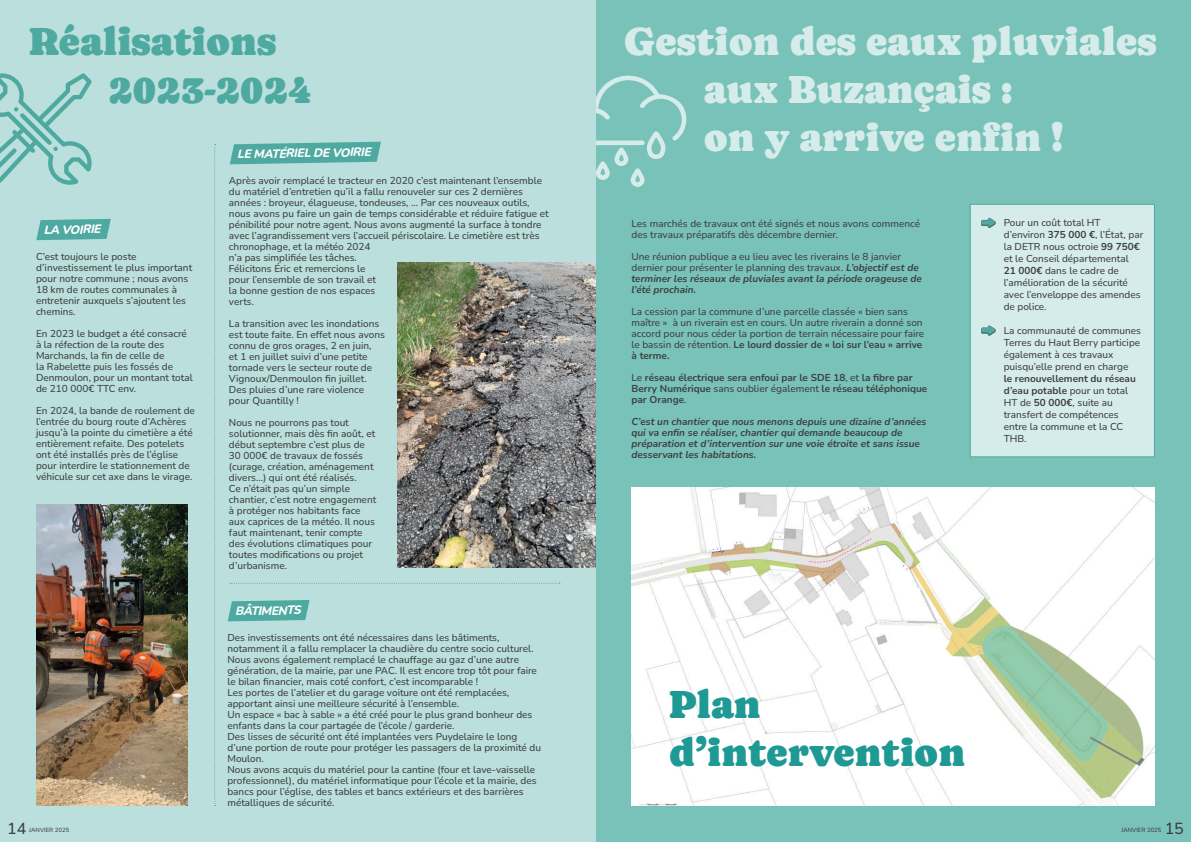
<style>
.page{position:relative;width:1191px;height:842px;background:#fff}
.page>*{position:absolute;margin:0;border:0;box-sizing:border-box;transform-origin:0 0}
.t1{font:40px/48px "Caprasimo";color:#d6ecea}
.t2{font:40px/48px "Caprasimo";color:#4ea9a0}
.t3{font:40px/48px "Caprasimo";color:#1e9994}
.t4{font:500 16px "Nunito";color:#3f4041}
.t5{font:italic 800 12px "Nunito";color:#fff}
.t6{font:500 10px/11px "Nunito";color:#3f4041}
.t7{font:italic 700 10px/11px "Nunito";color:#3f4041}
.t8{font:700 10px/11px "Nunito";color:#3f4041}
.t9{font:500 6px "Nunito";color:#3f4041}
.s1{font-weight:700;font-style:italic}
.s2{font-weight:700}
.s3{font-weight:500}
</style>
<div class="page">
<div style="left:581px;top:0;width:610px;height:842px;background:#78c2ba"></div>
<svg style="left:595px;top:71px;width:91px;height:116px"></svg>
<img style="left:631px;top:487px;width:524px;height:319px">
<div style="left:969px;top:204px;width:186px;height:253px;background:#d6ecea;border:1px solid #4ea9a0"></div>
<svg style="left:981px;top:218px;width:15px;height:10px"></svg>
<svg style="left:981px;top:325px;width:15px;height:11px"></svg>
<div style="left:0;top:0;width:595px;height:842px;background:#badfdc"></div>
<svg style="left:0;top:73px;width:92px;height:112px"></svg>
<svg style="left:36px;top:219px;width:75px;height:21px;background:#59aea6"></svg>
<svg style="left:228px;top:600px;width:81px;height:21px;background:#57ada5"></svg>
<svg style="left:230px;top:142px;width:151px;height:22px;background:#5aafa6"></svg>
<svg style="left:214px;top:144px;width:2px;height:662px"></svg>
<svg style="left:230px;top:583px;width:330px;height:1px"></svg>
<img style="left:36px;top:504px;width:152px;height:302px">
<img style="left:398px;top:262px;width:197px;height:305px">
<h1 class="t2" style="left:108px;top:18px;width:205px;text-indent:-80px">Réalisations<br>2023-2024</h1>
<p class="t5" style="left:44px;top:222px;width:59px;rotate:-1deg">LA VOIRIE</p>
<p class="t6" style="left:36px;top:250px;width:158px">C’est toujours le poste d’investissement le plus important pour notre commune ; nous avons<br>18 km de routes communales à entretenir auxquels s’ajoutent les chemins.</p>
<p class="t6" style="left:36px;top:327px;width:158px">En 2023 le budget a été consacré à la réfection de la route des<br>Marchands, la fin de celle de<br>la Rabelette puis les fossés de<br>Denmoulon, pour un montant total de 210 000€ TTC env.</p>
<p class="t6" style="left:36px;top:404px;width:160px">En 2024, la bande de roulement de l’entrée du bourg route d’Achères jusqu’à la pointe du cimetière a été entièrement refaite. Des potelets ont été installés près de l’église pour interdire le stationnement de véhicule sur cet axe dans le virage.</p>
<h2 class="t4" style="left:7px;top:817px;width:21px">14</h2>
<p class="t9" style="left:29px;top:825px;width:42px">JANVIER 2025</p>
<p class="t5" style="left:237px;top:146px;width:135px;rotate:-1deg">LE MATÉRIEL DE VOIRIE</p>
<p class="t6" style="left:229px;top:175px;width:321px">Après avoir remplacé le tracteur en 2020 c’est maintenant l’ensemble du matériel d’entretien qu’il a fallu renouveler sur ces 2 dernières années : broyeur, élagueuse, tondeuses, … Par ces nouveaux outils, nous avons pu faire un gain de temps considérable et réduire fatigue et pénibilité pour notre agent. Nous avons augmenté la surface à tondre avec l’agrandissement vers l’accueil périscolaire. Le cimetière est très chronophage, et la météo 2024<br>n’a pas simplifiée les tâches.<br>Félicitons Éric et remercions le<br>pour l’ensemble de son travail et<br>la bonne gestion de nos espaces<br>verts.</p>
<p class="t6" style="left:229px;top:318px;width:157px">La transition avec les inondations est toute faite. En effet nous avons connu de gros orages, 2 en juin,<br>et 1 en juillet suivi d’une petite tornade vers le secteur route de<br>Vignoux/Denmoulon fin juillet.<br>Des pluies d’une rare violence pour Quantilly !</p>
<p class="t6" style="left:229px;top:417px;width:149px">Nous ne pourrons pas tout solutionner, mais dès fin août, et début septembre c’est plus de<br>30 000€ de travaux de fossés (curage, création, aménagement divers…) qui ont été réalisés.<br>Ce n’était pas qu’un simple chantier, c’est notre engagement à protéger nos habitants face aux caprices de la météo. Il nous faut maintenant, tenir compte des évolutions climatiques pour toutes modifications ou projet d’urbanisme.</p>
<p class="t5" style="left:235px;top:603px;width:67px;rotate:-1deg">BÂTIMENTS</p>
<p class="t6" style="left:227px;top:632px;width:315px">Des investissements ont été nécessaires dans les bâtiments, notamment il a fallu remplacer la chaudière du centre socio culturel.<br>Nous avons également remplacé le chauffage au gaz d’une autre génération, de la mairie, par une PAC. Il est encore trop tôt pour faire le bilan financier, mais coté confort, c’est incomparable !<br>Les portes de l’atelier et du garage voiture ont été remplacées, apportant ainsi une meilleure sécurité à l’ensemble.<br>Un espace « bac à sable » a été créé pour le plus grand bonheur des enfants dans la cour partagée de l’école / garderie.<br>Des lisses de sécurité ont été implantées vers Puydelaire le long d’une portion de route pour protéger les passagers de la proximité du Moulon.<br>Nous avons acquis du matériel pour la cantine (four et lave-vaisselle professionnel), du matériel informatique pour l’école et la mairie, des bancs pour l’église, des tables et bancs extérieurs et des barrières métalliques de sécurité.</p>
<h1 class="t1" style="left:704px;top:18px;width:454px;text-indent:-80px">Gestion des eaux pluviales aux Buzançais :<br>on y arrive enfin !</h1>
<p class="t6" style="left:631px;top:218px;width:290px">Les marchés de travaux ont été signés et nous avons commencé des travaux préparatifs dès décembre dernier.</p>
<p class="t6" style="left:631px;top:251px;width:292px">Une réunion publique a eu lieu avec les riverains le 8 janvier dernier pour présenter le planning des travaux. <span class="s1">L’objectif est de terminer les réseaux de pluviales avant la période orageuse de l’été prochain.</span></p>
<p class="t6" style="left:631px;top:306px;width:294px">La cession par la commune d’une parcelle classée « bien sans maître » à un riverain est en cours. Un autre riverain a donné son accord pour nous céder la portion de terrain nécessaire pour faire le bassin de rétention. <span class="s2">Le lourd dossier de « loi sur l’eau » arrive à terme.</span></p>
<p class="t8" style="left:631px;top:372px;width:297px"><span class="s3">Le</span> réseau électrique sera enfoui par le SDE 18<span class="s3">, et</span> la fibre par<br>Berry Numérique <span class="s3">sans oublier également</span> le réseau téléphonique par Orange<span class="s3">.</span></p>
<p class="t7" style="left:631px;top:416px;width:296px">C’est un chantier que nous menons depuis une dizaine d’années qui va enfin se réaliser, chantier qui demande beaucoup de préparation et d’intervention sur une voie étroite et sans issue desservant les habitations.</p>
<p class="t6" style="left:1003px;top:216px;width:141px;line-height:12px">Pour un coût total HT d’environ <span class="s2">375 000 €</span>, l’État, par la DETR nous octroie <span class="s2">99 750€ </span>et le Conseil départemental<br><span class="s2">21 000€</span> dans le cadre de l’amélioration de la sécurité avec l’enveloppe des amendes de police.</p>
<p class="t6" style="left:1003px;top:324px;width:139px;line-height:12px">La communauté de communes<br>Terres du Haut Berry participe également à ces travaux puisqu’elle prend en charge</p>
<p class="t6" style="left:1003px;top:372px;width:134px;line-height:12px"><span class="s2">le renouvellement du réseau d’eau potable</span> pour un total<br>HT de <span class="s2">50 000€</span>, suite au transfert de compétences entre la commune et la CC<br>THB.</p>
<h1 class="t3" style="left:669px;top:681px;width:298px">Plan d’intervention</h1>
<h2 class="t4" style="left:1164px;top:817px;width:21px">15</h2>
<p class="t9" style="left:1121px;top:825px;width:42px">JANVIER 2025</p>
</div>
